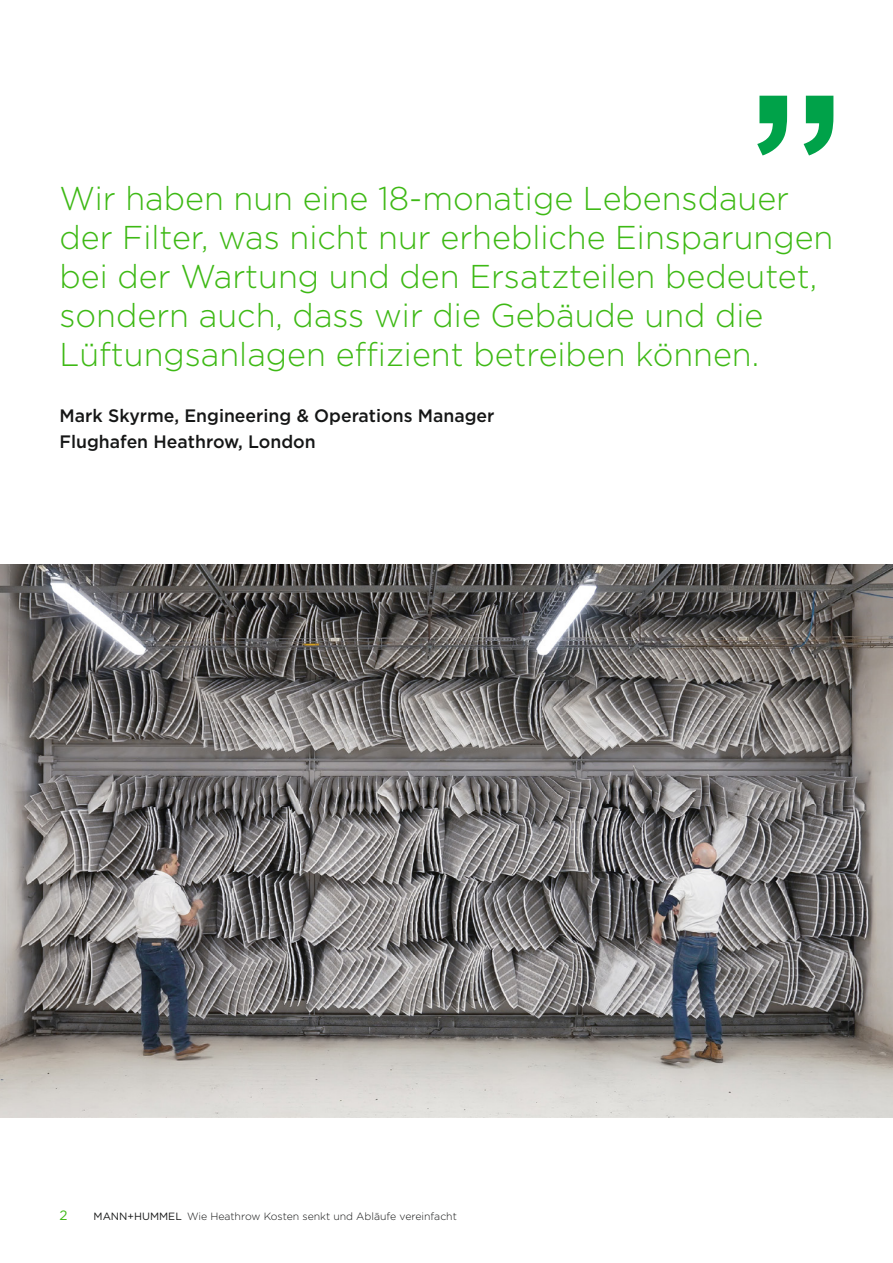
<style>
.page{position:relative;width:893px;height:1263px;background:#fff}
.page>*{position:absolute;margin:0;border:0;box-sizing:border-box;transform-origin:0 0}
.t1{font:300 33px/39px "Gotham";color:#3eb915}
.t2{font:500 18px/25.8px "Gotham";color:#151616}
.t3{font:13.5px "Gotham";color:#3eb915}
.t4{font:300 10.5px "Gotham";color:#151616}
.s1{font-weight:400}
</style>
<div class="page">
<img style="left:0;top:565px;width:893px;height:552px">
<svg style="left:757px;top:96px;width:76px;height:59px"></svg>
<p class="t1" style="left:60px;top:178px;width:775px">Wir haben nun eine 18-monatige Lebensdauer der Filter, was nicht nur erhebliche Einsparungen bei der Wartung und den Ersatzteilen bedeutet, sondern auch, dass wir die Gebäude und die Lüftungsanlagen effizient betreiben können.</p>
<p class="t2" style="left:60px;top:403px;width:437px">Mark Skyrme, Engineering &amp; Operations Manager<br>Flughafen Heathrow, London</p>
<p class="t3" style="left:60px;top:1207px;width:10px">2</p>
<p class="t4" style="left:94px;top:1210px;width:365px"><span class="s1">MANN+HUMMEL</span> Wie Heathrow Kosten senkt und Abläufe vereinfacht</p>
</div>
